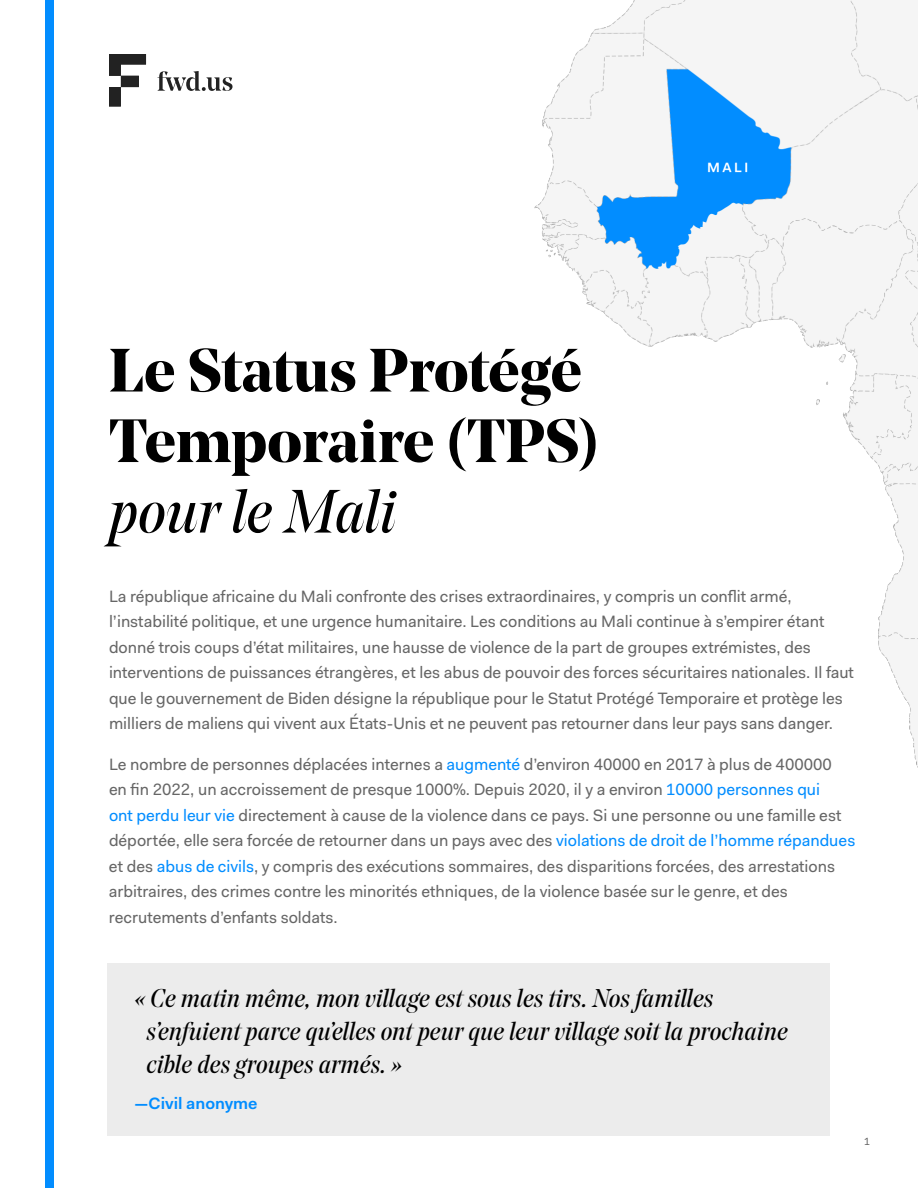
<style>
.page{position:relative;width:918px;height:1188px;background:#fff}
.page>*{position:absolute;margin:0;border:0;box-sizing:border-box;transform-origin:0 0}
.noe_26pt_header{font:700 60.75px/70.5px "Noe Display";color:#000}
.noe_20pt_pull_quote{font:italic 25.5px/33px "Noe Display";color:#000}
.body{font:16.5px/25.5px "Fakt";color:#666}
.noe_20pt_pull_quote-2{font:600 16.5px "Fakt";color:#028dff}
.t1{font:10.5px "Fakt";color:#666}
.s1{font-weight:400;font-style:italic}
.s2{color:#028dff}
</style>
<div class="page">
<svg style="left:157px;top:71px;width:76px;height:20px"></svg>
<svg style="left:109px;top:54px;width:37px;height:52px"></svg>
<div style="left:45px;top:0;width:9px;height:1188px;background:#028dff"></div>
<div style="left:108px;top:963px;width:722px;height:138px;background:#ececec"></div>
<div style="left:108px;top:1067px;width:722px;height:68px;background:#ececec"></div>
<img style="left:534px;top:0;width:384px;height:768px">
<p class="noe_26pt_header" style="left:109px;top:334px;width:491px">Le Status Protégé<br>Temporaire (TPS) <span class="s1">pour le Mali</span></p>
<p class="body" style="left:109px;top:583px;width:747px">La république africaine du Mali confronte des crises extraordinaires, y compris un conflit armé, l’instabilité politique, et une urgence humanitaire. Les conditions au Mali continue à s’empirer étant donné trois coups d’état militaires, une hausse de violence de la part de groupes extrémistes, des interventions de puissances étrangères, et les abus de pouvoir des forces sécuritaires nationales. Il faut que le gouvernement de Biden désigne la république pour le Statut Protégé Temporaire et protège les milliers de maliens qui vivent aux États-Unis et ne peuvent pas retourner dans leur pays sans danger.</p>
<p class="body" style="left:109px;top:751px;width:748px">Le nombre de personnes déplacées internes a <span class="s2">augmenté</span> d’environ 40000 en 2017 à plus de 400000<br>en fin 2022, un accroissement de presque 1000%. Depuis 2020, il y a environ <span class="s2">10000 personnes qui<br>ont perdu leur vie</span> directement à cause de la violence dans ce pays. Si une personne ou une famille est déportée, elle sera forcée de retourner dans un pays avec des <span class="s2">violations de droit de l’homme répandues </span>et des <span class="s2">abus de civils</span>, y compris des exécutions sommaires, des disparitions forcées, des arrestations arbitraires, des crimes contre les minorités ethniques, de la violence basée sur le genre, et des recrutements d’enfants soldats.</p>
<p class="noe_20pt_pull_quote" style="left:147px;top:981px;width:643px;text-indent:-12px">« Ce matin même, mon village est sous les tirs. Nos familles s’enfuient parce qu’elles ont peur que leur village soit la prochaine cible des groupes armés. »</p>
<p class="noe_20pt_pull_quote-2" style="left:135px;top:1092px;width:125px">—Civil anonyme</p>
<p class="t1" style="left:864px;top:1134px;width:7px">1</p>
</div>
